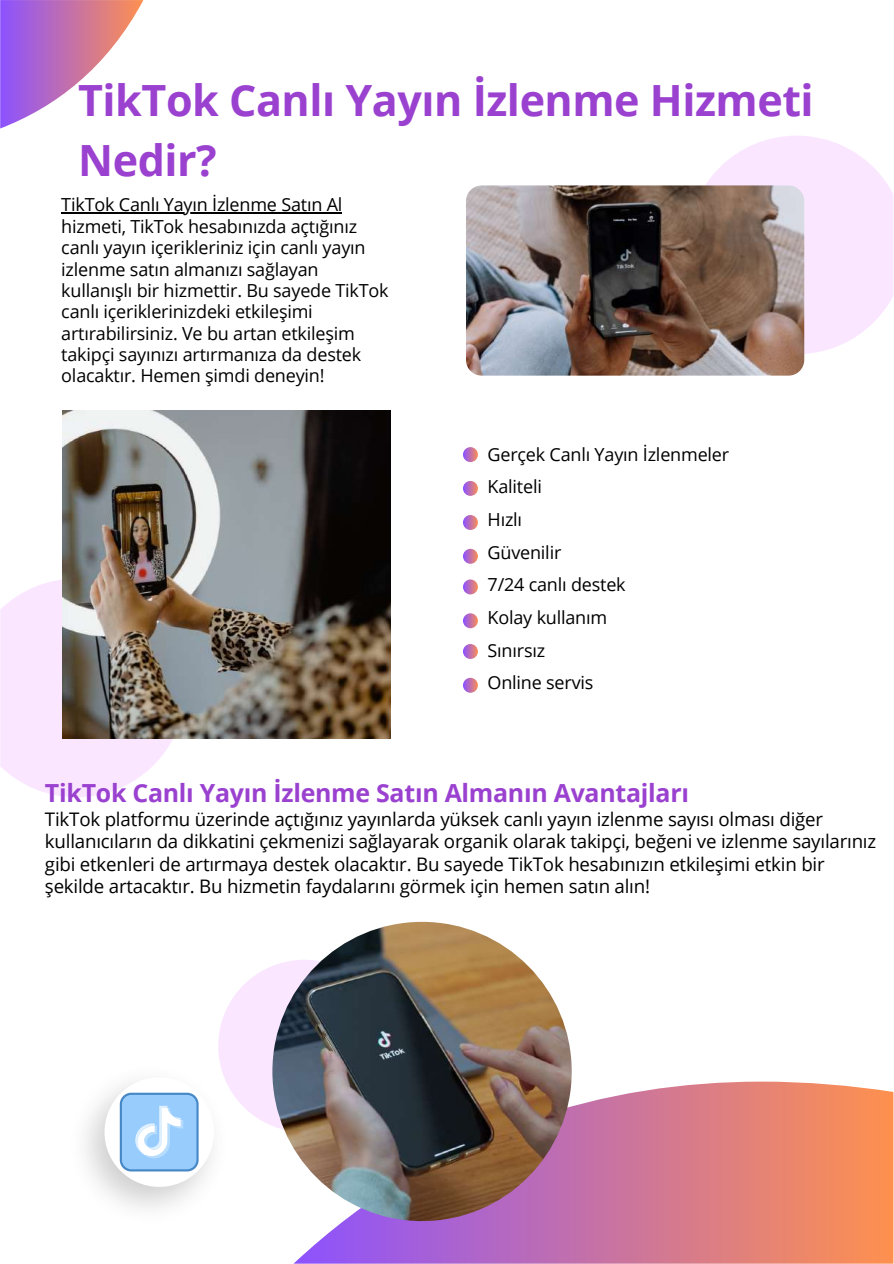
<style>
.page{position:relative;width:894px;height:1264px;background:#fff}
.page>*{position:absolute;margin:0;border:0;box-sizing:border-box;transform-origin:0 0}
.t1{font:700 43.05px/59.7px "Open Sans";letter-spacing:-.01em;color:#9a41d0}
.t2{font:700 24.9px "Open Sans";letter-spacing:-.01em;color:#9a41d0}
.t3{font:18.75px/22.5px "Open Sans";letter-spacing:-.01em;color:#000}
.t4{font:18px/21.3px "Open Sans";letter-spacing:-.01em;color:#000}
</style>
<div class="page">
<svg style="left:293px;top:1081px;width:600px;height:182px;background:#d78395"></svg>
<svg style="left:0;top:0;width:143px;height:128px"></svg>
<svg style="left:706px;top:136px;width:187px;height:218px;fill:#fae7ff"></svg>
<svg style="left:0;top:580px;width:186px;height:217px;fill:#fae7ff"></svg>
<svg style="left:218px;top:960px;width:101px;height:171px;fill:#fae7ff"></svg>
<img style="left:85px;top:1057px;width:151px;height:151px">
<img style="left:466px;top:185px;width:338px;height:190px;border-radius:16px">
<img style="left:62px;top:410px;width:328px;height:328px">
<img style="left:272px;top:921px;width:299px;height:299px;border-radius:50%">
<svg style="left:463px;top:447px;width:15px;height:15px"></svg>
<svg style="left:463px;top:515px;width:15px;height:15px"></svg>
<svg style="left:463px;top:579px;width:15px;height:15px"></svg>
<svg style="left:463px;top:644px;width:15px;height:15px"></svg>
<svg style="left:463px;top:481px;width:15px;height:15px"></svg>
<svg style="left:463px;top:549px;width:15px;height:15px"></svg>
<svg style="left:463px;top:613px;width:15px;height:15px"></svg>
<svg style="left:463px;top:677px;width:15px;height:15px"></svg>
<svg style="left:104px;top:1077px;width:110px;height:109px"></svg>
<hr style="left:61px;top:212px;width:281px;height:2px;background:#000">
<h1 class="t1" style="left:78px;top:69px;width:736px">TikTok Canlı Yayın İzlenme Hizmeti<br>Nedir?</h1>
<p class="t4" style="left:61px;top:194px;width:329px">TikTok Canlı Yayın İzlenme Satın Al hizmeti, TikTok hesabınızda açtığınız canlı yayın içerikleriniz için canlı yayın izlenme satın almanızı sağlayan kullanışlı bir hizmettir. Bu sayede TikTok canlı içeriklerinizdeki etkileşimi artırabilirsiniz. Ve bu artan etkileşim takipçi sayınızı artırmanıza da destek olacaktır. Hemen şimdi deneyin!</p>
<p class="t4" style="left:487px;top:437px;width:243px;line-height:32.7px">Gerçek Canlı Yayın İzlenmeler<br>Kaliteli<br>Hızlı<br>Güvenilir<br>7/24 canlı destek<br>Kolay kullanım<br>Sınırsız<br>Online servis</p>
<h2 class="t2" style="left:45px;top:775px;width:645px">TikTok Canlı Yayın İzlenme Satın Almanın Avantajları</h2>
<p class="t3" style="left:45px;top:807px;width:832px">TikTok platformu üzerinde açtığınız yayınlarda yüksek canlı yayın izlenme sayısı olması diğer kullanıcıların da dikkatini çekmenizi sağlayarak organik olarak takipçi, beğeni ve izlenme sayılarınız gibi etkenleri de artırmaya destek olacaktır. Bu sayede TikTok hesabınızın etkileşimi etkin bir şekilde artacaktır. Bu hizmetin faydalarını görmek için hemen satın alın!</p>
</div>
